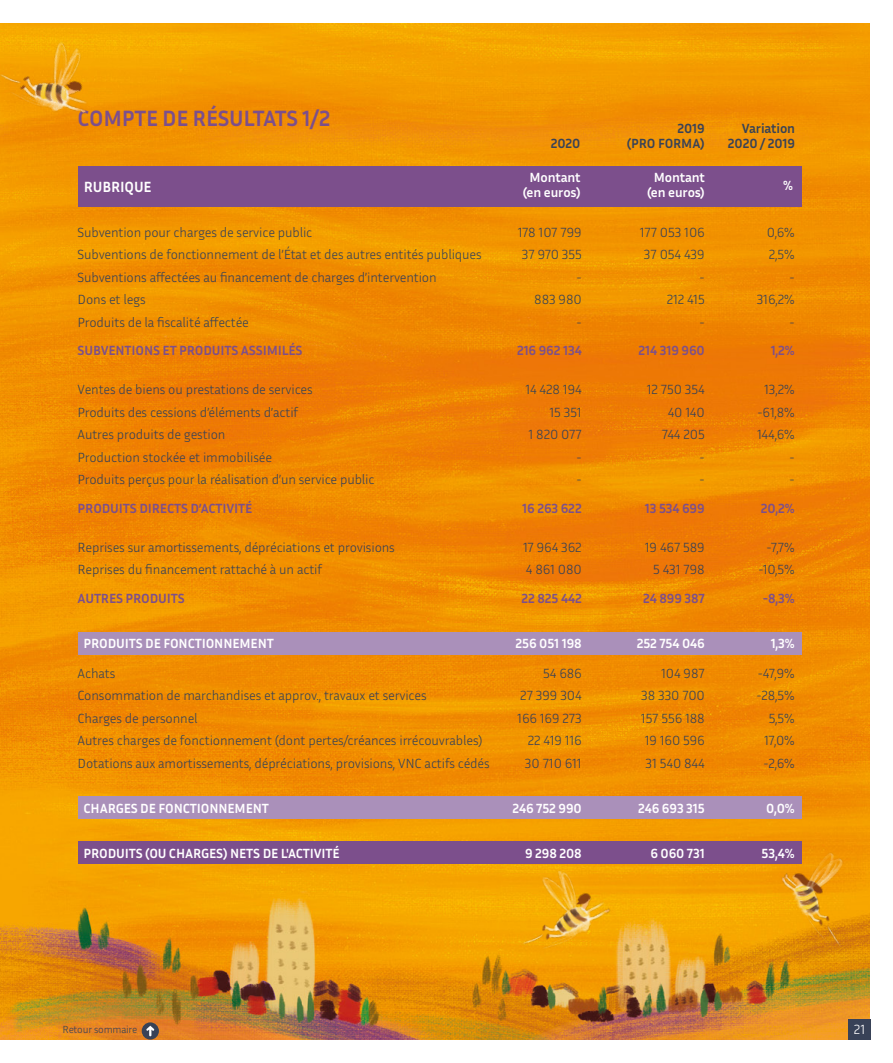
<style>
.page{position:relative;width:893px;height:1063px;background:#fff}
.page>*{position:absolute;margin:0;border:0;box-sizing:border-box;transform-origin:0 0}
.t1{font:700 22.5px "Inria Sans";letter-spacing:-.01em;color:#7c4f8c}
.t2{font:700 15px "Inria Sans";letter-spacing:-.01em;color:#fff}
.t3{font:300 13.5px "Inria Sans";letter-spacing:-.01em;color:#384257}
.t4{font:700 13.5px/15px "Inria Sans";letter-spacing:-.01em;color:#fff;text-align:center}
.t5{font:700 13.5px "Inria Sans";letter-spacing:-.01em;color:#7c4f8c}
.t6{font:700 13.5px/15px "Inria Sans";letter-spacing:-.01em;color:#384257;text-align:right}
.t7{font:300 13.5px "Inria Sans";color:#fff}
.t8{font:300 10.5px "Inria Sans";letter-spacing:-.02em;color:#384257}
</style>
<div class="page">
<img style="left:0;top:23px;width:870px;height:1017px">
<div style="left:78px;top:632px;width:723px;height:22px;background:#aa90ba"></div>
<div style="left:78px;top:796px;width:723px;height:23px;background:#aa90ba"></div>
<div style="left:78px;top:841px;width:723px;height:23px;background:#7c4f8c"></div>
<div style="left:78px;top:166px;width:723px;height:41px;background:#7c4f8c"></div>
<img style="left:0;top:23px;width:126px;height:136px">
<img style="left:750px;top:829px;width:120px;height:126px">
<img style="left:514px;top:866px;width:122px;height:117px">
<div style="left:848px;top:1019px;width:23px;height:21px;background:#384257"></div>
<div style="left:142px;top:1022px;width:17px;height:18px;background:#384257;border-radius:50%"></div>
<svg style="left:146px;top:1026px;width:8px;height:10px"></svg>
<h1 class="t1" style="left:78px;top:104px;width:254px">COMPTE DE RÉSULTATS 1/2</h1>
<p class="t6" style="left:551px;top:135px;width:31px">2020</p>
<p class="t6" style="left:627px;top:121px;width:79px">2019<br>(PRO FORMA)</p>
<p class="t6" style="left:728px;top:121px;width:69px">Variation<br>2020 / 2019</p>
<p class="t4" style="left:523px;top:170px;width:59px">Montant (en euros)</p>
<p class="t4" style="left:647px;top:170px;width:59px">Montant (en euros)</p>
<p class="t2" style="left:84px;top:177px;width:69px">RUBRIQUE</p>
<p class="t4" style="left:783px;top:177px;width:11px">%</p>
<p class="t3" style="left:78px;top:223px;width:236px">Subvention pour charges de service public</p>
<p class="t3" style="left:518px;top:223px;width:66px">178 107 799</p>
<p class="t3" style="left:640px;top:223px;width:66px">177 053 106</p>
<p class="t3" style="left:767px;top:223px;width:29px">0,6%</p>
<p class="t3" style="left:78px;top:246px;width:406px">Subventions de fonctionnement de l’État et des autres entités publiques</p>
<p class="t3" style="left:522px;top:246px;width:61px">37 970 355</p>
<p class="t3" style="left:644px;top:246px;width:62px">37 054 439</p>
<p class="t3" style="left:769px;top:246px;width:27px">2,5%</p>
<p class="t3" style="left:78px;top:268px;width:361px">Subventions affectées au financement de charges d’intervention</p>
<p class="t3" style="left:577px;top:268px;width:7px">-</p>
<p class="t3" style="left:700px;top:268px;width:7px">-</p>
<p class="t3" style="left:789px;top:268px;width:7px">-</p>
<p class="t3" style="left:78px;top:291px;width:70px">Dons et legs</p>
<p class="t3" style="left:534px;top:291px;width:49px">883 980</p>
<p class="t3" style="left:667px;top:291px;width:40px">212 415</p>
<p class="t3" style="left:757px;top:291px;width:39px">316,2%</p>
<p class="t3" style="left:78px;top:313px;width:173px">Produits de la fiscalité affectée</p>
<p class="t3" style="left:577px;top:313px;width:7px">-</p>
<p class="t3" style="left:700px;top:313px;width:7px">-</p>
<p class="t3" style="left:789px;top:313px;width:7px">-</p>
<p class="t5" style="left:78px;top:342px;width:226px">SUBVENTIONS ET PRODUITS ASSIMILÉS</p>
<p class="t5" style="left:517px;top:342px;width:66px">216 962 134</p>
<p class="t5" style="left:639px;top:342px;width:68px">214 319 960</p>
<p class="t5" style="left:771px;top:342px;width:25px">1,2%</p>
<p class="t3" style="left:78px;top:381px;width:237px">Ventes de biens ou prestations de services</p>
<p class="t3" style="left:526px;top:381px;width:58px">14 428 194</p>
<p class="t3" style="left:647px;top:381px;width:60px">12 750 354</p>
<p class="t3" style="left:764px;top:381px;width:32px">13,2%</p>
<p class="t3" style="left:78px;top:403px;width:222px">Produits des cessions d’éléments d’actif</p>
<p class="t3" style="left:549px;top:403px;width:34px">15 351</p>
<p class="t3" style="left:668px;top:403px;width:39px">40 140</p>
<p class="t3" style="left:758px;top:403px;width:39px">-61,8%</p>
<p class="t3" style="left:78px;top:426px;width:149px">Autres produits de gestion</p>
<p class="t3" style="left:529px;top:426px;width:55px">1 820 077</p>
<p class="t3" style="left:662px;top:426px;width:44px">744 205</p>
<p class="t3" style="left:757px;top:426px;width:39px">144,6%</p>
<p class="t3" style="left:78px;top:448px;width:196px">Production stockée et immobilisée</p>
<p class="t3" style="left:577px;top:448px;width:7px">-</p>
<p class="t3" style="left:700px;top:448px;width:7px">-</p>
<p class="t3" style="left:789px;top:448px;width:7px">-</p>
<p class="t3" style="left:78px;top:471px;width:298px">Produits perçus pour la réalisation d’un service public</p>
<p class="t3" style="left:577px;top:471px;width:7px">-</p>
<p class="t3" style="left:700px;top:471px;width:7px">-</p>
<p class="t3" style="left:789px;top:471px;width:7px">-</p>
<p class="t5" style="left:78px;top:500px;width:176px">PRODUITS DIRECTS D’ACTIVITÉ</p>
<p class="t5" style="left:522px;top:500px;width:61px">16 263 622</p>
<p class="t5" style="left:645px;top:500px;width:61px">13 534 699</p>
<p class="t5" style="left:761px;top:500px;width:35px">20,2%</p>
<p class="t3" style="left:78px;top:538px;width:319px">Reprises sur amortissements, dépréciations et provisions</p>
<p class="t3" style="left:523px;top:538px;width:60px">17 964 362</p>
<p class="t3" style="left:645px;top:538px;width:61px">19 467 589</p>
<p class="t3" style="left:767px;top:538px;width:30px">-7,7%</p>
<p class="t3" style="left:78px;top:561px;width:246px">Reprises du financement rattaché à un actif</p>
<p class="t3" style="left:526px;top:561px;width:57px">4 861 080</p>
<p class="t3" style="left:653px;top:561px;width:53px">5 431 798</p>
<p class="t3" style="left:758px;top:561px;width:38px">-10,5%</p>
<p class="t5" style="left:78px;top:590px;width:109px">AUTRES PRODUITS</p>
<p class="t5" style="left:522px;top:590px;width:62px">22 825 442</p>
<p class="t5" style="left:643px;top:590px;width:63px">24 899 387</p>
<p class="t5" style="left:763px;top:590px;width:33px">-8,3%</p>
<p class="t4" style="left:84px;top:635px;width:192px">PRODUITS DE FONCTIONNEMENT</p>
<p class="t4" style="left:516px;top:635px;width:68px">256 051 198</p>
<p class="t4" style="left:637px;top:635px;width:70px">252 754 046</p>
<p class="t4" style="left:771px;top:635px;width:25px">1,3%</p>
<p class="t3" style="left:78px;top:664px;width:39px">Achats</p>
<p class="t3" style="left:543px;top:664px;width:40px">54 686</p>
<p class="t3" style="left:661px;top:664px;width:45px">104 987</p>
<p class="t3" style="left:758px;top:664px;width:38px">-47,9%</p>
<p class="t3" style="left:78px;top:687px;width:350px">Consommation de marchandises et approv., travaux et services</p>
<p class="t3" style="left:520px;top:687px;width:63px">27 399 304</p>
<p class="t3" style="left:641px;top:687px;width:65px">38 330 700</p>
<p class="t3" style="left:756px;top:687px;width:40px">-28,5%</p>
<p class="t3" style="left:78px;top:709px;width:122px">Charges de personnel</p>
<p class="t3" style="left:517px;top:709px;width:66px">166 169 273</p>
<p class="t3" style="left:641px;top:709px;width:65px">157 556 188</p>
<p class="t3" style="left:769px;top:709px;width:28px">5,5%</p>
<p class="t3" style="left:78px;top:732px;width:406px">Autres charges de fonctionnement (dont pertes/créances irrécouvrables)</p>
<p class="t3" style="left:528px;top:732px;width:55px">22 419 116</p>
<p class="t3" style="left:645px;top:732px;width:62px">19 160 596</p>
<p class="t3" style="left:764px;top:732px;width:32px">17,0%</p>
<p class="t3" style="left:78px;top:754px;width:413px">Dotations aux amortissements, dépréciations, provisions, VNC actifs cédés</p>
<p class="t3" style="left:525px;top:754px;width:58px">30 710 611</p>
<p class="t3" style="left:646px;top:754px;width:61px">31 540 844</p>
<p class="t3" style="left:763px;top:754px;width:33px">-2,6%</p>
<p class="t4" style="left:84px;top:800px;width:187px">CHARGES DE FONCTIONNEMENT</p>
<p class="t4" style="left:512px;top:800px;width:71px">246 752 990</p>
<p class="t4" style="left:638px;top:800px;width:68px">246 693 315</p>
<p class="t4" style="left:766px;top:800px;width:30px">0,0%</p>
<p class="t4" style="left:84px;top:845px;width:258px">PRODUITS (OU CHARGES) NETS DE L'ACTIVITÉ</p>
<p class="t4" style="left:525px;top:845px;width:58px">9 298 208</p>
<p class="t4" style="left:650px;top:845px;width:56px">6 060 731</p>
<p class="t4" style="left:762px;top:845px;width:35px">53,4%</p>
<p class="t8" style="left:63px;top:1023px;width:76px">Retour sommaire</p>
<p class="t7" style="left:854px;top:1020px;width:13px">21</p>
</div>
